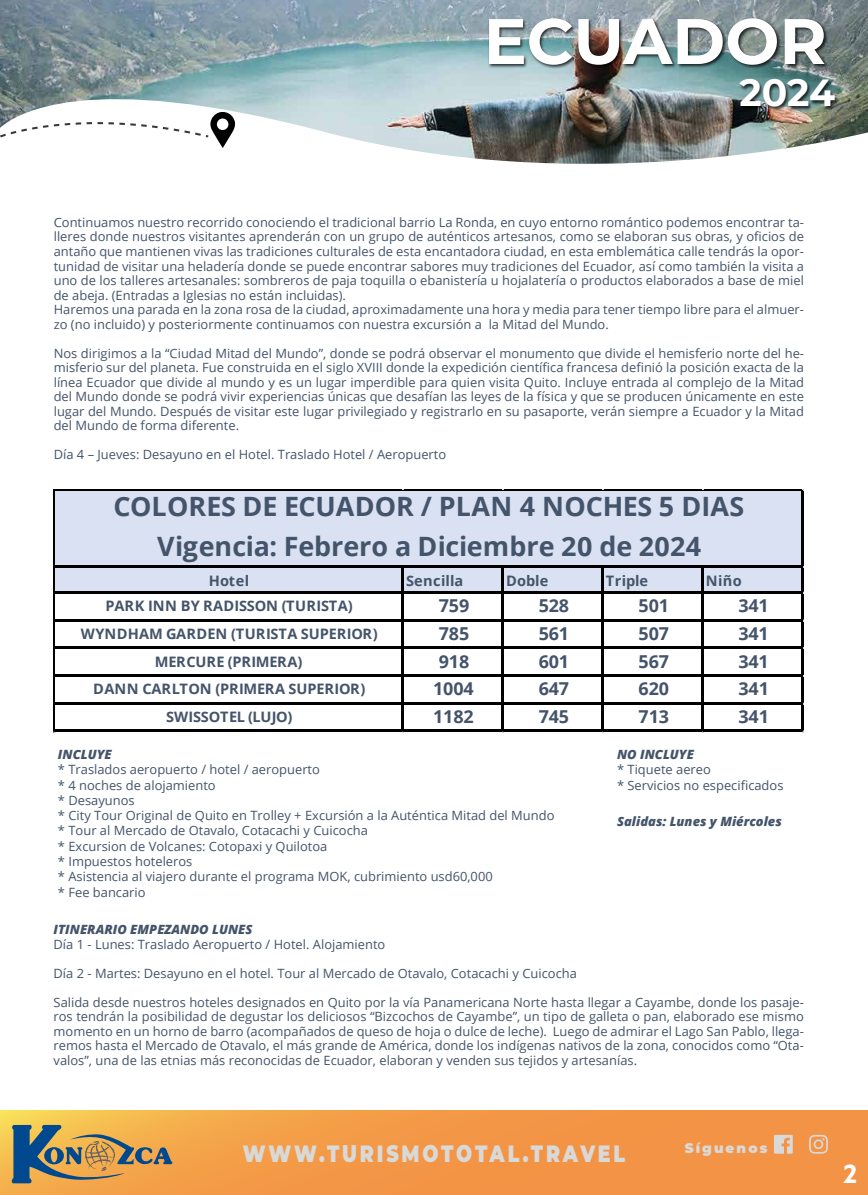
<style>
.page{position:relative;width:868px;height:1195px;background:#fff}
.page>*{position:absolute;margin:0;border:0;box-sizing:border-box;transform-origin:0 0}
.t1{font:700 64.16px "Montserrat";color:#fff}
.t2{font:700 37.76px "Montserrat";color:#fff}
.t3{font:700 26.64px/40px "Open Sans";letter-spacing:-.005em;color:#44546a;text-align:center}
.t4{font:700 25.16px "Grava";color:#fff}
.t5{font:900 23.48px "Montserrat";letter-spacing:.15em;color:#d9d9d8;scale:.81 1}
.t6{font:700 17.76px "Open Sans";letter-spacing:-.01em;color:#44546a}
.t7{font:700 14.44px "Open Sans";color:#44546a}
.t8{font:900 13.68px "Montserrat";letter-spacing:.15em;color:#d9d9d8}
.t9{font:12.76px/14.5px "Open Sans";color:#44546a}
.t10{font:italic 800 12.76px "Open Sans";color:#44546a}
</style>
<div class="page">
<img style="left:0;top:0;width:867px;height:164px">
<svg style="left:0;top:1110px;width:867px;height:85px;background:#f39a46"></svg>
<svg style="left:773px;top:1135px;width:19px;height:19px"></svg>
<svg style="left:809px;top:1135px;width:18px;height:19px"></svg>
<svg style="left:0;top:111px;width:235px;height:37px"></svg>
<img style="left:481px;top:7px;width:351px;height:80px">
<img style="left:737px;top:72px;width:103px;height:50px">
<div style="left:55px;top:490px;width:748px;height:103px;background:#d9e1f2"></div>
<hr style="left:55px;top:489px;width:748px;height:1px;background:#000">
<hr style="left:55px;top:566px;width:748px;height:2px;background:#000">
<hr style="left:55px;top:591px;width:748px;height:2px;background:#000">
<hr style="left:55px;top:619px;width:748px;height:2px;background:#000">
<hr style="left:55px;top:647px;width:748px;height:2px;background:#000">
<hr style="left:55px;top:674px;width:748px;height:3px;background:#000">
<hr style="left:55px;top:702px;width:748px;height:2px;background:#000">
<hr style="left:54px;top:489px;width:1px;height:243px;background:#000">
<hr style="left:402px;top:568px;width:2px;height:164px;background:#000">
<hr style="left:501px;top:568px;width:3px;height:164px;background:#000">
<hr style="left:601px;top:568px;width:2px;height:164px;background:#000">
<hr style="left:701px;top:568px;width:2px;height:164px;background:#000">
<hr style="left:55px;top:730px;width:748px;height:2px;background:#000">
<hr style="left:801px;top:490px;width:2px;height:242px;background:#000">
<svg style="left:11px;top:1125px;width:162px;height:58px;background:#a58e61"></svg>
<h1 class="t1" style="left:483px;top:-5px;width:344px">ECUADOR</h1>
<h2 class="t2" style="left:739px;top:66px;width:97px">2024</h2>
<p class="t9" style="left:54px;top:215px;width:751px">Continuamos nuestro recorrido conociendo el tradicional barrio La Ronda, en cuyo entorno romántico podemos encontrar ta&shy;lleres donde nuestros visitantes aprenderán con un grupo de auténticos artesanos, como se elaboran sus obras, y oficios de antaño que mantienen vivas las tradiciones culturales de esta encantadora ciudad, en esta emblemática calle tendrás la opor&shy;tunidad de visitar una heladería donde se puede encontrar sabores muy tradiciones del Ecuador, así como también la visita a uno de los talleres artesanales: sombreros de paja toquilla o ebanistería u hojalatería o productos elaborados a base de miel de abeja. (Entradas a Iglesias no están incluidas).<br>Haremos una parada en la zona rosa de la ciudad, aproximadamente una hora y media para tener tiempo libre para el almuer&shy;zo (no incluido) y posteriormente continuamos con nuestra excursión a la Mitad del Mundo.</p>
<p class="t9" style="left:54px;top:345px;width:751px;text-align:justify">Nos dirigimos a la “Ciudad Mitad del Mundo”, donde se podrá observar el monumento que divide el hemisferio norte del he&shy;misferio sur del planeta. Fue construida en el siglo XVIII donde la expedición científica francesa definió la posición exacta de la línea Ecuador que divide al mundo y es un lugar imperdible para quien visita Quito. Incluye entrada al complejo de la Mitad del Mundo donde se podrá vivir experiencias únicas que desafían las leyes de la física y que se producen únicamente en este lugar del Mundo. Después de visitar este lugar privilegiado y registrarlo en su pasaporte, verán siempre a Ecuador y la Mitad del Mundo de forma diferente.</p>
<p class="t9" style="left:54px;top:447px;width:394px">Día 4 – Jueves: Desayuno en el Hotel. Traslado Hotel / Aeropuerto</p>
<h3 class="t3" style="left:113px;top:485px;width:632px">COLORES DE ECUADOR / PLAN 4 NOCHES 5 DIAS<br>Vigencia: Febrero a Diciembre 20 de 2024</h3>
<p class="t7" style="left:209px;top:570px;width:42px">Hotel</p>
<p class="t7" style="left:406px;top:570px;width:58px">Sencilla</p>
<p class="t7" style="left:506px;top:570px;width:44px">Doble</p>
<p class="t7" style="left:606px;top:570px;width:44px">Triple</p>
<p class="t7" style="left:705px;top:570px;width:37px">Niño</p>
<p class="t7" style="left:105px;top:596px;width:249px">PARK INN BY RADISSON (TURISTA)</p>
<h3 class="t6" style="left:439px;top:593px;width:32px">759</h3>
<h3 class="t6" style="left:538px;top:593px;width:32px">528</h3>
<h3 class="t6" style="left:638px;top:593px;width:32px">501</h3>
<h3 class="t6" style="left:738px;top:593px;width:32px">341</h3>
<p class="t7" style="left:81px;top:623px;width:298px">WYNDHAM GARDEN (TURISTA SUPERIOR)</p>
<h3 class="t6" style="left:439px;top:621px;width:32px">785</h3>
<h3 class="t6" style="left:538px;top:621px;width:32px">561</h3>
<h3 class="t6" style="left:638px;top:621px;width:32px">507</h3>
<h3 class="t6" style="left:738px;top:621px;width:32px">341</h3>
<p class="t7" style="left:155px;top:651px;width:149px">MERCURE (PRIMERA)</p>
<h3 class="t6" style="left:439px;top:649px;width:32px">918</h3>
<h3 class="t6" style="left:538px;top:649px;width:32px">601</h3>
<h3 class="t6" style="left:638px;top:649px;width:32px">567</h3>
<h3 class="t6" style="left:738px;top:649px;width:32px">341</h3>
<p class="t7" style="left:93px;top:679px;width:273px">DANN CARLTON (PRIMERA SUPERIOR)</p>
<h3 class="t6" style="left:433px;top:676px;width:42px">1004</h3>
<h3 class="t6" style="left:538px;top:676px;width:32px">647</h3>
<h3 class="t6" style="left:638px;top:676px;width:32px">620</h3>
<h3 class="t6" style="left:738px;top:676px;width:32px">341</h3>
<p class="t7" style="left:166px;top:707px;width:128px">SWISSOTEL (LUJO)</p>
<h3 class="t6" style="left:433px;top:704px;width:42px">1182</h3>
<h3 class="t6" style="left:538px;top:704px;width:32px">745</h3>
<h3 class="t6" style="left:638px;top:704px;width:32px">713</h3>
<h3 class="t6" style="left:738px;top:704px;width:32px">341</h3>
<p class="t10" style="left:58px;top:745px;width:55px">INCLUYE</p>
<p class="t9" style="left:58px;top:762px;width:498px;line-height:15.3px">* Traslados aeropuerto / hotel / aeropuerto<br>* 4 noches de alojamiento<br>* Desayunos<br>* City Tour Original de Quito en Trolley + Excursión a la Auténtica Mitad del Mundo * Tour al Mercado de Otavalo, Cotacachi y Cuicocha<br>* Excursion de Volcanes: Cotopaxi y Quilotoa<br>* Impuestos hoteleros<br>* Asistencia al viajero durante el programa MOK, cubrimiento usd60,000<br>* Fee bancario</p>
<p class="t10" style="left:617px;top:745px;width:78px">NO INCLUYE</p>
<p class="t9" style="left:617px;top:762px;width:168px;line-height:15.3px">* Tiquete aereo<br>* Servicios no especificados</p>
<p class="t10" style="left:617px;top:811px;width:166px">Salidas: Lunes y Miércoles</p>
<p class="t10" style="left:54px;top:920px;width:200px">ITINERARIO EMPEZANDO LUNES</p>
<p class="t9" style="left:54px;top:936px;width:333px">Día 1 - Lunes: Traslado Aeropuerto / Hotel. Alojamiento</p>
<p class="t9" style="left:54px;top:965px;width:525px">Día 2 - Martes: Desayuno en el hotel. Tour al Mercado de Otavalo, Cotacachi y Cuicocha</p>
<p class="t9" style="left:54px;top:994px;width:751px;text-align:justify">Salida desde nuestros hoteles designados en Quito por la vía Panamericana Norte hasta llegar a Cayambe, donde los pasaje&shy;ros tendrán la posibilidad de degustar los deliciosos “Bizcochos de Cayambe”, un tipo de galleta o pan, elaborado ese mismo momento en un horno de barro (acompañados de queso de hoja o dulce de leche). Luego de admirar el Lago San Pablo, llega&shy;remos hasta el Mercado de Otavalo, el más grande de América, donde los indígenas nativos de la zona, conocidos como “Ota&shy;valos”, una de las etnias más reconocidas de Ecuador, elaboran y venden sus tejidos y artesanías.</p>
<h3 class="t5" style="left:243px;top:1136px;width:473px">WWW.TURISMOTOTAL.TRAVEL</h3>
<p class="t8" style="left:684px;top:1138px;width:84px">Síguenos</p>
<h3 class="t4" style="left:843px;top:1159px;width:16px">2</h3>
</div>
